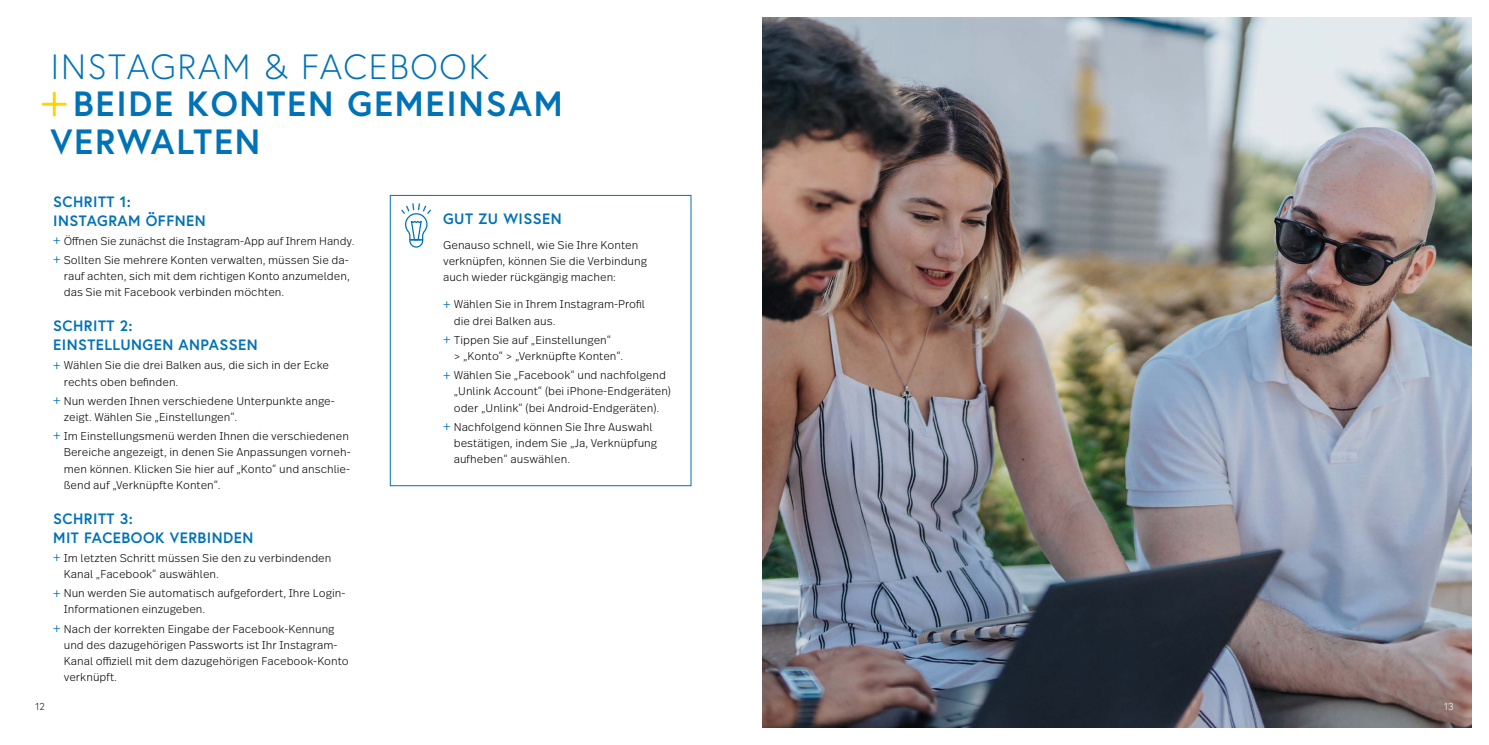
<style>
.page{position:relative;width:1489px;height:745px;background:#fff}
.page>*{position:absolute;margin:0;border:0;box-sizing:border-box;transform-origin:0 0}
.t1{font:700 35px/37.5px "Europa";letter-spacing:.05em;color:#0072b6}
.t2{font:300 35px "Europa";letter-spacing:.05em;color:#0072b6}
.t3{font:700 15px/18.8px "Europa";letter-spacing:.03em;color:#0072b6}
.t4{font:300 11.25px/16.2px "Real Text Pro";color:#000}
.t5{font:300 10px "Europa";color:#000}
.t6{font:300 10px "Europa";color:#fff}
.s1{font-family:"Myriad Pro";font-weight:400;font-size:12.5px;color:#0072b6}
</style>
<div class="page">
<img style="left:762px;top:18px;width:708px;height:708px">
<svg style="left:42px;top:92px;width:24px;height:24px"></svg>
<div style="left:390px;top:195px;width:301px;height:290px;border:1px solid #0072b6"></div>
<svg style="left:401px;top:203px;width:30px;height:44px"></svg>
<h1 class="t2" style="left:50px;top:45px;width:440px">INSTAGRAM &amp; FACEBOOK</h1>
<h1 class="t1" style="left:50px;top:84px;width:514px;text-indent:23px">BEIDE KONTEN GEMEINSAM<br>VERWALTEN</h1>
<h2 class="t3" style="left:53px;top:192px;width:154px">SCHRITT 1:<br>INSTAGRAM ÖFFNEN</h2>
<p class="t4" style="left:53px;top:230px;width:303px;line-height:19.1px"><span class="s1">+</span> Öffnen Sie zunächst die Instagram-App auf Ihrem Handy. <span class="s1">+</span> Sollten Sie mehrere Konten verwalten, müssen Sie da-</p>
<p class="t4" style="left:64px;top:267px;width:287px">rauf achten, sich mit dem richtigen Konto anzumelden, das Sie mit Facebook verbinden möchten.</p>
<h2 class="t3" style="left:53px;top:316px;width:206px">SCHRITT 2:<br>EINSTELLUNGEN ANPASSEN</h2>
<p class="t4" style="left:64px;top:356px;width:267px;text-indent:-11px"><span class="s1">+</span> Wählen Sie die drei Balken aus, die sich in der Ecke rechts oben befinden.</p>
<p class="t4" style="left:64px;top:392px;width:272px;text-indent:-11px"><span class="s1">+</span> Nun werden Ihnen verschiedene Unterpunkte ange&shy;zeigt. Wählen Sie „Einstellungen“.</p>
<p class="t4" style="left:64px;top:427px;width:288px;text-indent:-11px"><span class="s1">+</span> Im Einstellungsmenü werden Ihnen die verschiedenen Bereiche angezeigt, in denen Sie Anpassungen vorneh&shy;men können. Klicken Sie hier auf „Konto“ und anschlie&shy;ßend auf „Verknüpfte Konten“.</p>
<h2 class="t3" style="left:53px;top:508px;width:202px">SCHRITT 3:<br>MIT FACEBOOK VERBINDEN</h2>
<p class="t4" style="left:64px;top:549px;width:269px;text-indent:-11px"><span class="s1">+</span> Im letzten Schritt müssen Sie den zu verbindenden<br>Kanal „Facebook“ auswählen.</p>
<p class="t4" style="left:64px;top:584px;width:283px;text-indent:-11px"><span class="s1">+</span> Nun werden Sie automatisch aufgefordert, Ihre Login-<br>Informationen einzugeben.</p>
<p class="t4" style="left:64px;top:619px;width:286px;text-indent:-11px"><span class="s1">+</span> Nach der korrekten Eingabe der Facebook-Kennung und des dazugehörigen Passworts ist Ihr Instagram-Kanal offiziell mit dem dazugehörigen Facebook-Konto verknüpft.</p>
<h2 class="t3" style="left:443px;top:209px;width:120px">GUT ZU WISSEN</h2>
<p class="t4" style="left:443px;top:236px;width:205px">Genauso schnell, wie Sie Ihre Konten verknüpfen, können Sie die Verbindung auch wieder rückgängig machen:</p>
<p class="t4" style="left:454px;top:295px;width:193px;text-indent:-11px"><span class="s1">+</span> Wählen Sie in Ihrem Instagram-Profil die drei Balken aus.</p>
<p class="t4" style="left:454px;top:331px;width:171px;text-indent:-11px"><span class="s1">+</span> Tippen Sie auf „Einstellungen“<br>&gt; „Konto“ &gt; „Verknüpfte Konten“.</p>
<p class="t4" style="left:454px;top:366px;width:219px;text-indent:-11px"><span class="s1">+</span> Wählen Sie „Facebook“ und nachfolgend „Unlink Account“ (bei iPhone-Endgeräten) oder „Unlink“ (bei Android-Endgeräten).</p>
<p class="t4" style="left:454px;top:418px;width:205px;text-indent:-11px"><span class="s1">+</span> Nachfolgend können Sie Ihre Auswahl bestätigen, indem Sie „Ja, Verknüpfung aufheben“ auswählen.</p>
<p class="t5" style="left:35px;top:700px;width:11px">12</p>
<p class="t6" style="left:1443px;top:700px;width:11px">13</p>
</div>
